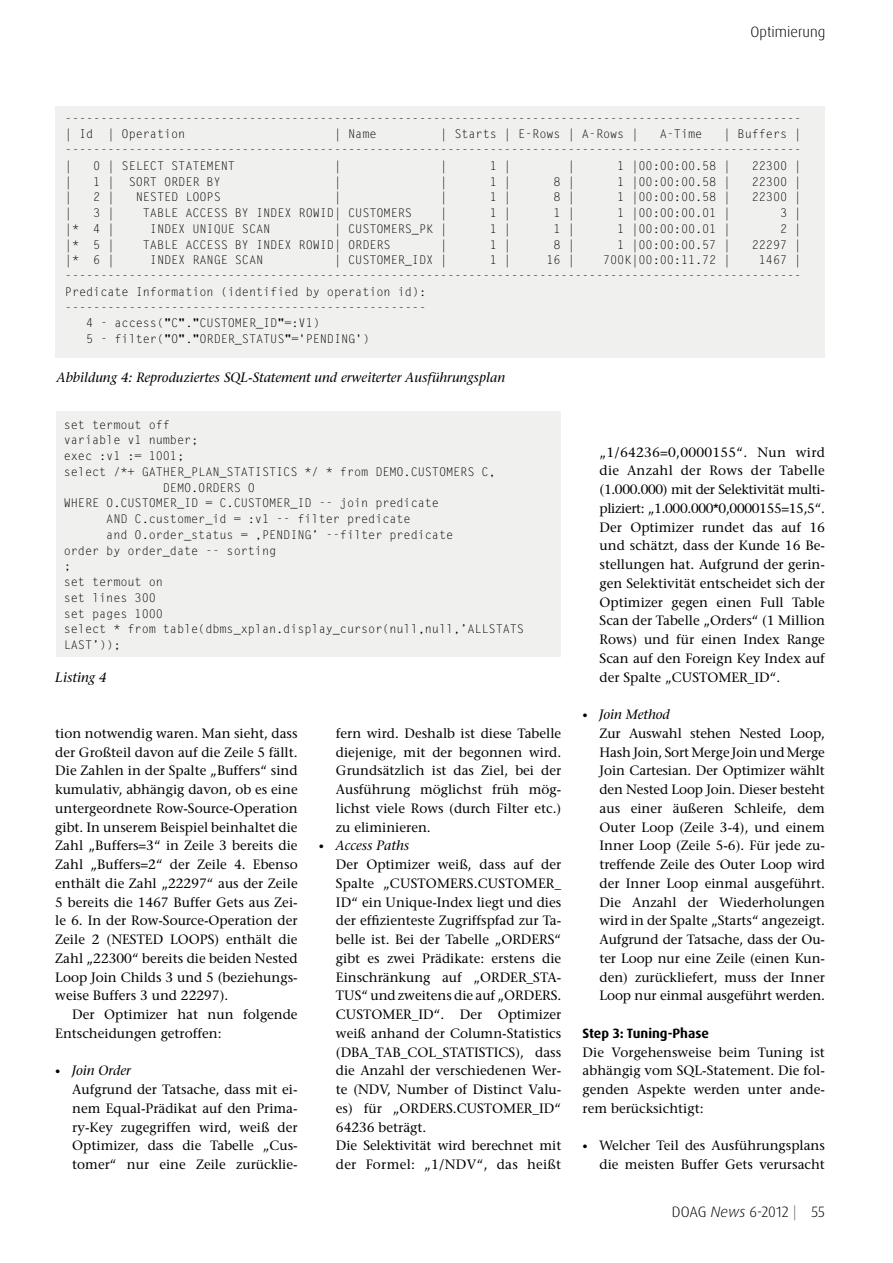
<style>
.page{position:relative;width:893px;height:1263px;background:#fff}
.page>*{position:absolute;margin:0;border:0;box-sizing:border-box;transform-origin:0 0}
.t1{font:300 15px "Dax Pro";color:#000}
.t2{font:500 13.5px/18.8px "Stone Serif Std";color:#000;text-align:justify}
.t3{font:italic 500 13.5px "Stone Serif Std";color:#000}
.t4{font:700 13.5px "Dax Pro";color:#000}
.t5{font:12px/15.8px "Letter Gothic Std";letter-spacing:-.01em;color:#000}
.s1{font-weight:700}
.s2{font-size:10.5px}
.s3{font-style:italic}
.s4{color:#706f6f}
</style>
<div class="page">
<div style="left:56px;top:412px;width:505px;height:245px;background:#f0f0ef"></div>
<div style="left:55px;top:106px;width:770px;height:252px;background:#f0f0ef"></div>
<p class="t1" style="left:751px;top:22px;width:76px">Optimierung</p>
<p class="t5" style="left:65px;top:111px;width:738px">-------------------------------------------------------------------------------------------------------- | Id | Operation</p>
<p class="t5" style="left:65px;top:127px;width:738px;text-align:justify;text-indent:658px">| Buffers | -------------------------------------------------------------------------------------------------------- |</p>
<p class="t5" style="left:334px;top:127px;width:44px">| Name</p>
<p class="t5" style="left:440px;top:127px;width:200px">| Starts | E-Rows | A-Rows |</p>
<p class="t5" style="left:660px;top:127px;width:44px">A-Time</p>
<p class="t5" style="left:93px;top:158px;width:143px">0 | SELECT STATEMENT</p>
<p class="t5" style="left:334px;top:158px;width:9px">|</p>
<p class="t5" style="left:440px;top:158px;width:9px">|</p>
<p class="t5" style="left:490px;top:158px;width:23px">1 |</p>
<p class="t5" style="left:568px;top:158px;width:9px">|</p>
<p class="t5" style="left:617px;top:158px;width:115px">1 |00:00:00.58 |</p>
<p class="t5" style="left:752px;top:158px;width:51px">22300 |</p>
<p class="t5" style="left:65px;top:174px;width:9px">|</p>
<p class="t5" style="left:93px;top:174px;width:129px">1 | SORT ORDER BY</p>
<p class="t5" style="left:334px;top:174px;width:9px">|</p>
<p class="t5" style="left:440px;top:174px;width:9px">|</p>
<p class="t5" style="left:490px;top:174px;width:23px">1 |</p>
<p class="t5" style="left:553px;top:174px;width:23px">8 |</p>
<p class="t5" style="left:617px;top:174px;width:115px">1 |00:00:00.58 |</p>
<p class="t5" style="left:752px;top:174px;width:51px">22300 |</p>
<p class="t5" style="left:65px;top:190px;width:9px">|</p>
<p class="t5" style="left:93px;top:190px;width:23px">2 |</p>
<p class="t5" style="left:136px;top:190px;width:87px">NESTED LOOPS</p>
<p class="t5" style="left:334px;top:190px;width:9px">|</p>
<p class="t5" style="left:440px;top:190px;width:9px">|</p>
<p class="t5" style="left:490px;top:190px;width:23px">1 |</p>
<p class="t5" style="left:553px;top:190px;width:23px">8 |</p>
<p class="t5" style="left:617px;top:190px;width:115px">1 |00:00:00.58 |</p>
<p class="t5" style="left:752px;top:190px;width:51px">22300 |</p>
<p class="t5" style="left:65px;top:205px;width:9px">|</p>
<p class="t5" style="left:93px;top:205px;width:23px">3 |</p>
<p class="t5" style="left:143px;top:205px;width:271px">TABLE ACCESS BY INDEX ROWID| CUSTOMERS</p>
<p class="t5" style="left:440px;top:205px;width:9px">|</p>
<p class="t5" style="left:490px;top:205px;width:23px">1 |</p>
<p class="t5" style="left:553px;top:205px;width:23px">1 |</p>
<p class="t5" style="left:617px;top:205px;width:115px">1 |00:00:00.01 |</p>
<p class="t5" style="left:780px;top:205px;width:23px">3 |</p>
<p class="t5" style="left:65px;top:221px;width:51px">|* 4 |</p>
<p class="t5" style="left:150px;top:221px;width:122px">INDEX UNIQUE SCAN</p>
<p class="t5" style="left:334px;top:221px;width:115px">| CUSTOMERS_PK |</p>
<p class="t5" style="left:490px;top:221px;width:23px">1 |</p>
<p class="t5" style="left:553px;top:221px;width:23px">1 |</p>
<p class="t5" style="left:617px;top:221px;width:115px">1 |00:00:00.01 |</p>
<p class="t5" style="left:780px;top:221px;width:23px">2 |</p>
<p class="t5" style="left:65px;top:237px;width:51px">|* 5 |</p>
<p class="t5" style="left:143px;top:237px;width:249px">TABLE ACCESS BY INDEX ROWID| ORDERS</p>
<p class="t5" style="left:440px;top:237px;width:9px">|</p>
<p class="t5" style="left:490px;top:237px;width:23px">1 |</p>
<p class="t5" style="left:553px;top:237px;width:23px">8 |</p>
<p class="t5" style="left:617px;top:237px;width:115px">1 |00:00:00.57 |</p>
<p class="t5" style="left:752px;top:237px;width:51px">22297 |</p>
<p class="t5" style="left:65px;top:253px;width:51px">|* 6 |</p>
<p class="t5" style="left:150px;top:253px;width:115px">INDEX RANGE SCAN</p>
<p class="t5" style="left:334px;top:253px;width:115px">| CUSTOMER_IDX |</p>
<p class="t5" style="left:490px;top:253px;width:23px">1 |</p>
<p class="t5" style="left:546px;top:253px;width:30px">16 |</p>
<p class="t5" style="left:603px;top:253px;width:129px">700K|00:00:11.72 |</p>
<p class="t5" style="left:759px;top:253px;width:44px">1467 |</p>
<p class="t5" style="left:65px;top:268px;width:738px">--------------------------------------------------------------------------------------------------------</p>
<p class="t5" style="left:65px;top:284px;width:363px">Predicate Information (identified by operation id):</p>
<p class="t5" style="left:65px;top:300px;width:363px">---------------------------------------------------</p>
<p class="t5" style="left:86px;top:316px;width:235px">4 - access(<span class="s1">"</span>C<span class="s1">"</span>.<span class="s1">"</span>CUSTOMER_ID<span class="s1">"</span>=:V1)</p>
<p class="t5" style="left:86px;top:331px;width:285px">5 - filter(<span class="s1">"</span>O<span class="s1">"</span>.<span class="s1">"</span>ORDER_STATUS<span class="s1">"</span>='PENDING')</p>
<p class="t3" style="left:56px;top:369px;width:450px">Abbildung 4: Reproduziertes SQL-Statement und erweiterter Ausführungsplan</p>
<p class="t5" style="left:64px;top:417px;width:108px">set termout off</p>
<p class="t5" style="left:64px;top:433px;width:136px">variable v1 number;</p>
<p class="t5" style="left:64px;top:448px;width:122px">exec :v1 := 1001;</p>
<p class="t5" style="left:64px;top:464px;width:434px">select /*+ GATHER_PLAN_STATISTICS */ * from DEMO.CUSTOMERS C,</p>
<p class="t5" style="left:163px;top:480px;width:94px">DEMO.ORDERS O</p>
<p class="t5" style="left:64px;top:496px;width:377px">WHERE O.CUSTOMER_ID = C.CUSTOMER_ID -- join predicate</p>
<p class="t5" style="left:106px;top:511px;width:306px">AND C.customer_id = :v1 -- filter predicate</p>
<p class="t5" style="left:106px;top:527px;width:349px">and O.order_status = ‚PENDING’ --filter predicate</p>
<p class="t5" style="left:64px;top:543px;width:214px">order by order_date -- sorting</p>
<p class="t5" style="left:64px;top:559px;width:9px">;</p>
<p class="t5" style="left:64px;top:574px;width:101px">set termout on</p>
<p class="t5" style="left:64px;top:590px;width:94px">set lines 300</p>
<p class="t5" style="left:64px;top:606px;width:101px">set pages 1000</p>
<p class="t5" style="left:64px;top:622px;width:462px">select * from table(dbms_xplan.display_cursor(null,null,’ALLSTATS</p>
<p class="t5" style="left:64px;top:637px;width:58px">LAST’));</p>
<p class="t3" style="left:55px;top:669px;width:53px">Listing 4</p>
<p class="t2" style="left:600px;top:443px;width:227px">„1/64236=0,0000155“. Nun wird die Anzahl der Rows der Tabelle (1.000.000) mit der Selektivität multi&shy;pliziert: „1.000.000*0,0000155=15,5“.<br>Der Optimizer rundet das auf 16 und schätzt, dass der Kunde 16 Be&shy;stellungen hat. Aufgrund der gerin&shy;gen Selektivität entscheidet sich der Optimizer gegen einen Full Table Scan der Tabelle „Orders“ (1 Million Rows) und für einen Index Range Scan auf den Foreign Key Index auf der Spalte „CUSTOMER_ID“.</p>
<p class="t2" style="left:600px;top:705px;width:227px;text-align:left;text-indent:-17px"><span class="s2">•</span> <span class="s3">Join Method<br></span>Zur Auswahl stehen Nested Loop, Hash Join, Sort Merge Join und Merge Join Cartesian. Der Optimizer wählt den Nested Loop Join. Dieser besteht aus einer äußeren Schleife, dem Outer Loop (Zeile 3-4), und einem Inner Loop (Zeile 5-6). Für jede zu&shy;treffende Zeile des Outer Loop wird der Inner Loop einmal ausgeführt.<br>Die Anzahl der Wiederholungen wird in der Spalte „Starts“ angezeigt.<br>Aufgrund der Tatsache, dass der Ou&shy;ter Loop nur eine Zeile (einen Kun&shy;den) zurückliefert, muss der Inner Loop nur einmal ausgeführt werden.</p>
<p class="t4" style="left:583px;top:1024px;width:128px">Step 3: Tuning-Phase</p>
<p class="t2" style="left:583px;top:1043px;width:244px">Die Vorgehensweise beim Tuning ist abhängig vom SQL-Statement. Die fol&shy;genden Aspekte werden unter ande&shy;rem berücksichtigt:</p>
<p class="t2" style="left:583px;top:1136px;width:244px;text-align:right"><span class="s2">•</span> Welcher Teil des Ausführungsplans die meisten Buffer Gets verursacht</p>
<p class="t2" style="left:336px;top:724px;width:227px">fern wird. Deshalb ist diese Tabelle diejenige, mit der begonnen wird.<br>Grundsätzlich ist das Ziel, bei der Ausführung möglichst früh mög&shy;lichst viele Rows (durch Filter etc.) zu eliminieren.</p>
<p class="t2" style="left:336px;top:836px;width:227px;text-align:left;text-indent:-17px"><span class="s2">•</span> <span class="s3">Access Paths<br></span>Der Optimizer weiß, dass auf der<br>Spalte „CUSTOMERS.CUSTOMER_<br>ID“ ein Unique-Index liegt und dies der effizienteste Zugriffspfad zur Ta&shy;belle ist. Bei der Tabelle „ORDERS“ gibt es zwei Prädikate: erstens die<br>Einschränkung auf „ORDER_STA-<br>TUS“ und zweitens die auf „ORDERS.<br>CUSTOMER_ID“. Der Optimizer weiß anhand der Column-Statistics (DBA_TAB_COL_STATISTICS), dass die Anzahl der verschiedenen Wer&shy;te (NDV, Number of Distinct Valu&shy;es) für „ORDERS.CUSTOMER_ID“<br>64236 beträgt.<br>Die Selektivität wird berechnet mit der Formel: „1/NDV“, das heißt</p>
<p class="t2" style="left:55px;top:724px;width:244px">tion notwendig waren. Man sieht, dass der Großteil davon auf die Zeile 5 fällt.<br>Die Zahlen in der Spalte „Buffers“ sind kumulativ, abhängig davon, ob es eine untergeordnete Row-Source-Operation gibt. In unserem Beispiel beinhaltet die Zahl „Buffers=3“ in Zeile 3 bereits die Zahl „Buffers=2“ der Zeile 4. Ebenso enthält die Zahl „22297“ aus der Zeile 5 bereits die 1467 Buffer Gets aus Zei&shy;le 6. In der Row-Source-Operation der Zeile 2 (NESTED LOOPS) enthält die Zahl „22300“ bereits die beiden Nested Loop Join Childs 3 und 5 (beziehungs&shy;weise Buffers 3 und 22297).</p>
<p class="t2" style="left:55px;top:1005px;width:244px;text-indent:17px">Der Optimizer hat nun folgende<br>Entscheidungen getroffen:</p>
<p class="t2" style="left:72px;top:1061px;width:227px;text-align:left;text-indent:-17px"><span class="s2">•</span> <span class="s3">Join Order<br></span>Aufgrund der Tatsache, dass mit ei&shy;nem Equal-Prädikat auf den Prima&shy;ry-Key zugegriffen wird, weiß der<br>Optimizer, dass die Tabelle „Cus&shy;tomer“ nur eine Zeile zurücklie-</p>
<p class="t1" style="left:672px;top:1202px;width:155px">DOAG <span class="s3">News</span> 6-2012 <span class="s4">|</span> 55</p>
</div>
